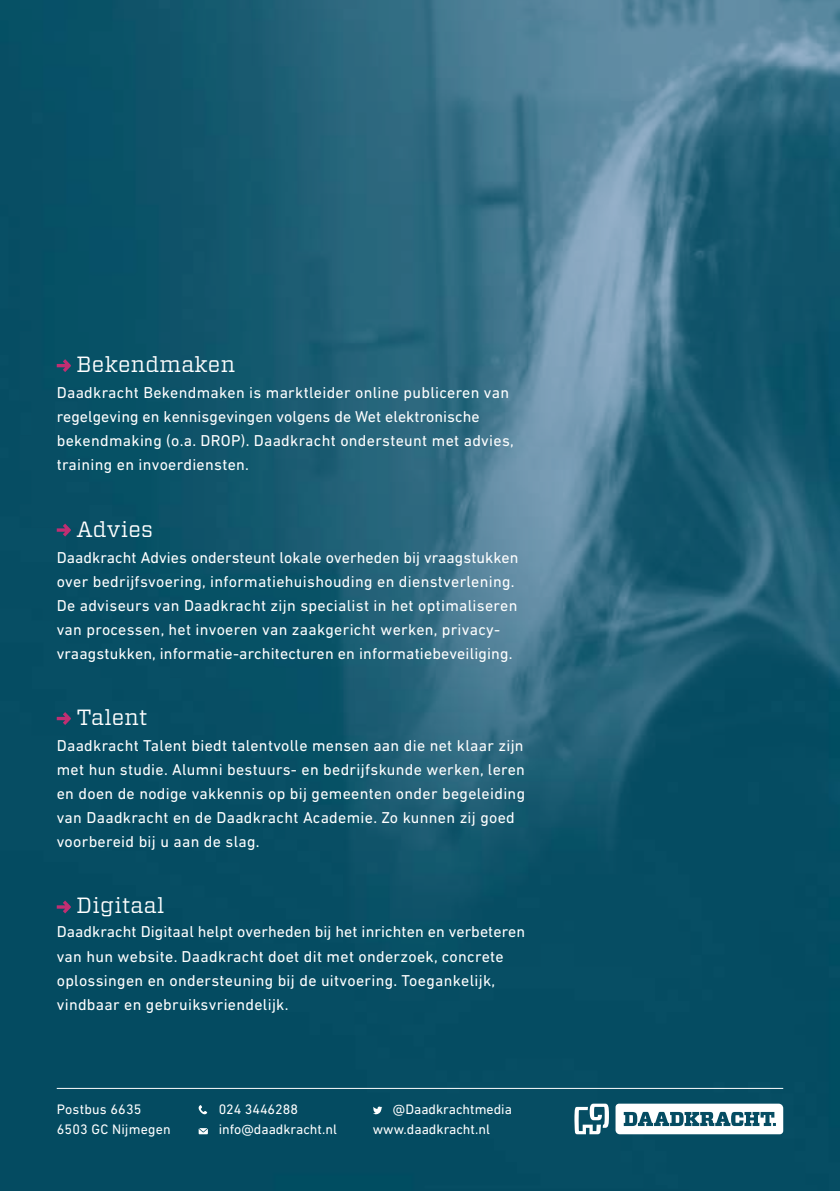
<style>
.page{position:relative;width:840px;height:1191px;background:#fff}
.page>*{position:absolute;margin:0;border:0;box-sizing:border-box;transform-origin:0 0}
.t1{font:22px "Vitesse";letter-spacing:.015em;color:#fff}
.t2{font:16px/24px "DIN Next LT Pro";letter-spacing:.02em;color:#fff}
.t3{font:14px/20px "DIN Next LT Pro";color:#fff}
</style>
<div class="page">
<img style="left:0;top:0;width:839px;height:1191px">
<svg style="left:198px;top:1105px;width:9px;height:9px"></svg>
<svg style="left:198px;top:1128px;width:10px;height:6px"></svg>
<svg style="left:372px;top:1106px;width:10px;height:8px"></svg>
<svg style="left:615px;top:1103px;width:167px;height:31px"></svg>
<svg style="left:574px;top:1103px;width:34px;height:31px"></svg>
<svg style="left:57px;top:359px;width:14px;height:13px"></svg>
<svg style="left:57px;top:523px;width:14px;height:13px"></svg>
<svg style="left:57px;top:712px;width:14px;height:13px"></svg>
<svg style="left:57px;top:900px;width:14px;height:13px"></svg>
<hr style="left:57px;top:1088px;width:725px;height:1px;background:#fff">
<h1 class="t1" style="left:76px;top:349px;width:160px">Bekendmaken</h1>
<p class="t2" style="left:57px;top:380px;width:458px">Daadkracht Bekendmaken is marktleider online publiceren van regelgeving en kennisgevingen volgens de Wet elektronische bekendmaking (o.a. DROP). Daadkracht ondersteunt met advies, training en invoerdiensten.</p>
<h1 class="t1" style="left:76px;top:514px;width:78px">Advies</h1>
<p class="t2" style="left:57px;top:545px;width:463px">Daadkracht Advies ondersteunt lokale overheden bij vraagstukken over bedrijfsvoering, informatiehuishouding en dienstverlening.<br>De adviseurs van Daadkracht zijn specialist in het optimaliseren van processen, het invoeren van zaakgericht werken, privacy&shy;vraagstukken, informatie-architecturen en informatiebeveiliging.</p>
<h1 class="t1" style="left:76px;top:702px;width:72px">Talent</h1>
<p class="t2" style="left:57px;top:733px;width:469px">Daadkracht Talent biedt talentvolle mensen aan die net klaar zijn met hun studie. Alumni bestuurs- en bedrijfskunde werken, leren en doen de nodige vakkennis op bij gemeenten onder begeleiding van Daadkracht en de Daadkracht Academie. Zo kunnen zij goed voorbereid bij u aan de slag.</p>
<h1 class="t1" style="left:76px;top:891px;width:89px">Digitaal</h1>
<p class="t2" style="left:57px;top:920px;width:469px">Daadkracht Digitaal helpt overheden bij het inrichten en verbeteren van hun website. Daadkracht doet dit met onderzoek, concrete oplossingen en ondersteuning bij de uitvoering. Toegankelijk, vindbaar en gebruiksvriendelijk.</p>
<p class="t3" style="left:57px;top:1099px;width:115px">Postbus 6635<br>6503 GC Nijmegen</p>
<p class="t3" style="left:218px;top:1099px;width:120px">024 3446288 info@daadkracht.nl</p>
<p class="t3" style="left:372px;top:1099px;width:140px;text-indent:20px">@Daadkrachtmedia www.daadkracht.nl</p>
</div>
